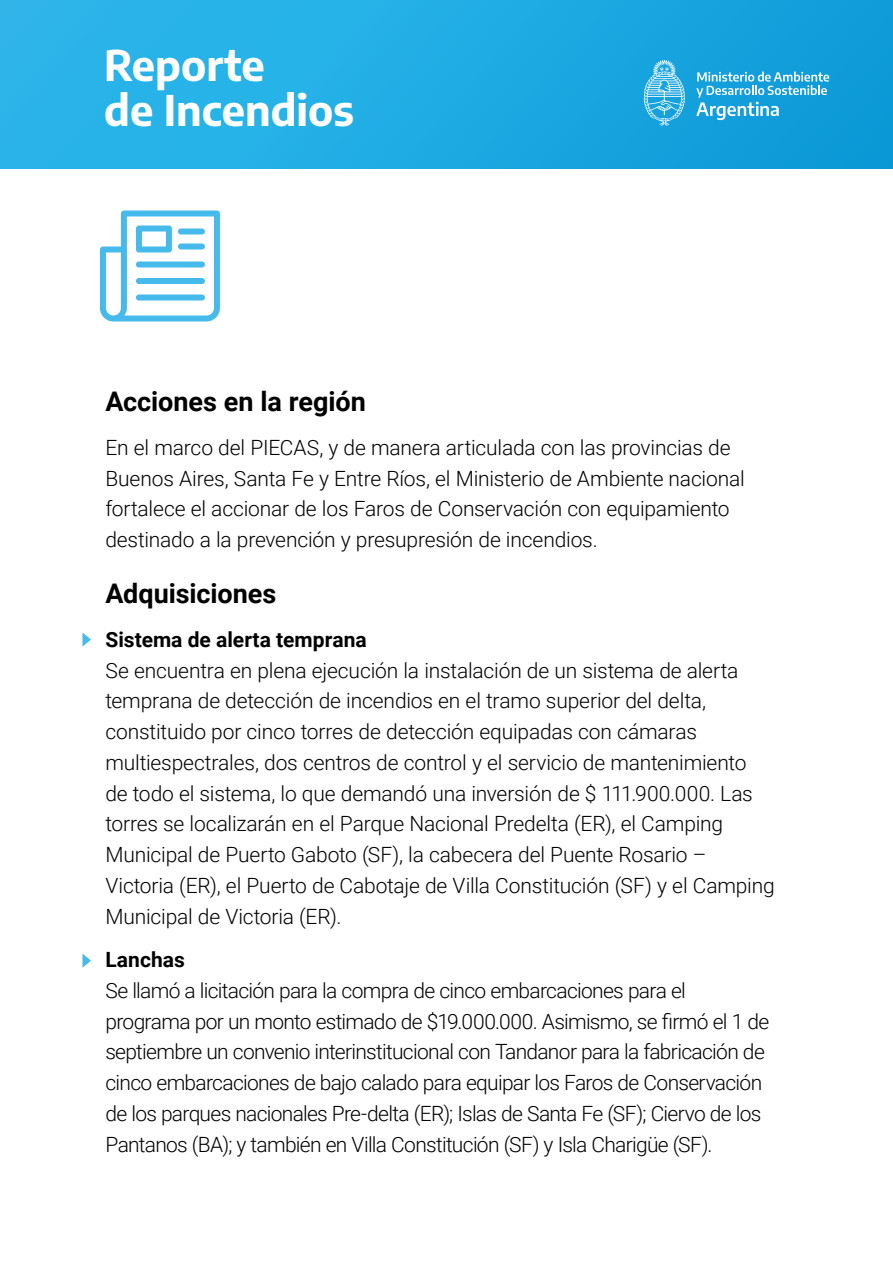
<style>
.page{position:relative;width:893px;height:1263px;background:#fff}
.page>*{position:absolute;margin:0;border:0;box-sizing:border-box;transform-origin:0 0}
.t1{font:700 42px/44.4px "Encode Sans";color:#fff}
.t2{font:700 27px "Roboto";letter-spacing:-.005em;color:#000}
.t3{font:300 21px/30.8px "Roboto";letter-spacing:-.01em;color:#000}
.t4{font:300 21px/30.8px "Roboto";letter-spacing:-.035em;color:#000}
.t5{font:700 21px "Roboto";color:#000}
</style>
<div class="page">
<div style="left:0;top:0;width:893px;height:169px;background:linear-gradient(to right,#2fb9ec,#0e9bd8)"></div>
<svg style="left:696px;top:72px;width:133px;height:48px;background:#45b2e1"></svg>
<svg style="left:644px;top:60px;width:41px;height:66px;background:#50b9e5"></svg>
<svg style="left:82px;top:632px;width:9px;height:15px"></svg>
<svg style="left:82px;top:954px;width:9px;height:14px"></svg>
<svg style="left:100px;top:210px;width:120px;height:111px"></svg>
<h1 class="t1" style="left:104px;top:42px;width:251px">Reporte<br>de Incendios</h1>
<p class="t2" style="left:105px;top:383px;width:262px">Acciones en la región</p>
<p class="t3" style="left:105px;top:431px;width:641px">En el marco del PIECAS, y de manera articulada con las provincias de Buenos Aires, Santa Fe y Entre Ríos, el Ministerio de Ambiente nacional fortalece el accionar de los Faros de Conservación con equipamiento destinado a la prevención y presupresión de incendios.</p>
<p class="t2" style="left:105px;top:575px;width:172px">Adquisiciones</p>
<p class="t5" style="left:105px;top:625px;width:263px">Sistema de alerta temprana</p>
<p class="t3" style="left:105px;top:654px;width:671px">Se encuentra en plena ejecución la instalación de un sistema de alerta temprana de detección de incendios en el tramo superior del delta, constituido por cinco torres de detección equipadas con cámaras multiespectrales, dos centros de control y el servicio de mantenimiento<br>de todo el sistema, lo que demandó una inversión de $ 111.900.000. Las torres se localizarán en el Parque Nacional Predelta (ER), el Camping Municipal de Puerto Gaboto (SF), la cabecera del Puente Rosario – Victoria (ER), el Puerto de Cabotaje de Villa Constitución (SF) y el Camping Municipal de Victoria (ER).</p>
<p class="t5" style="left:105px;top:945px;width:81px">Lanchas</p>
<p class="t4" style="left:105px;top:974px;width:665px">Se llamó a licitación para la compra de cinco embarcaciones para el programa por un monto estimado de $19.000.000. Asimismo, se firmó el 1 de septiembre un convenio interinstitucional con Tandanor para la fabricación de cinco embarcaciones de bajo calado para equipar los Faros de Conservación de los parques nacionales Pre-delta (ER); Islas de Santa Fe (SF); Ciervo de los Pantanos (BA); y también en Villa Constitución (SF) y Isla Charigüe (SF).</p>
</div>
